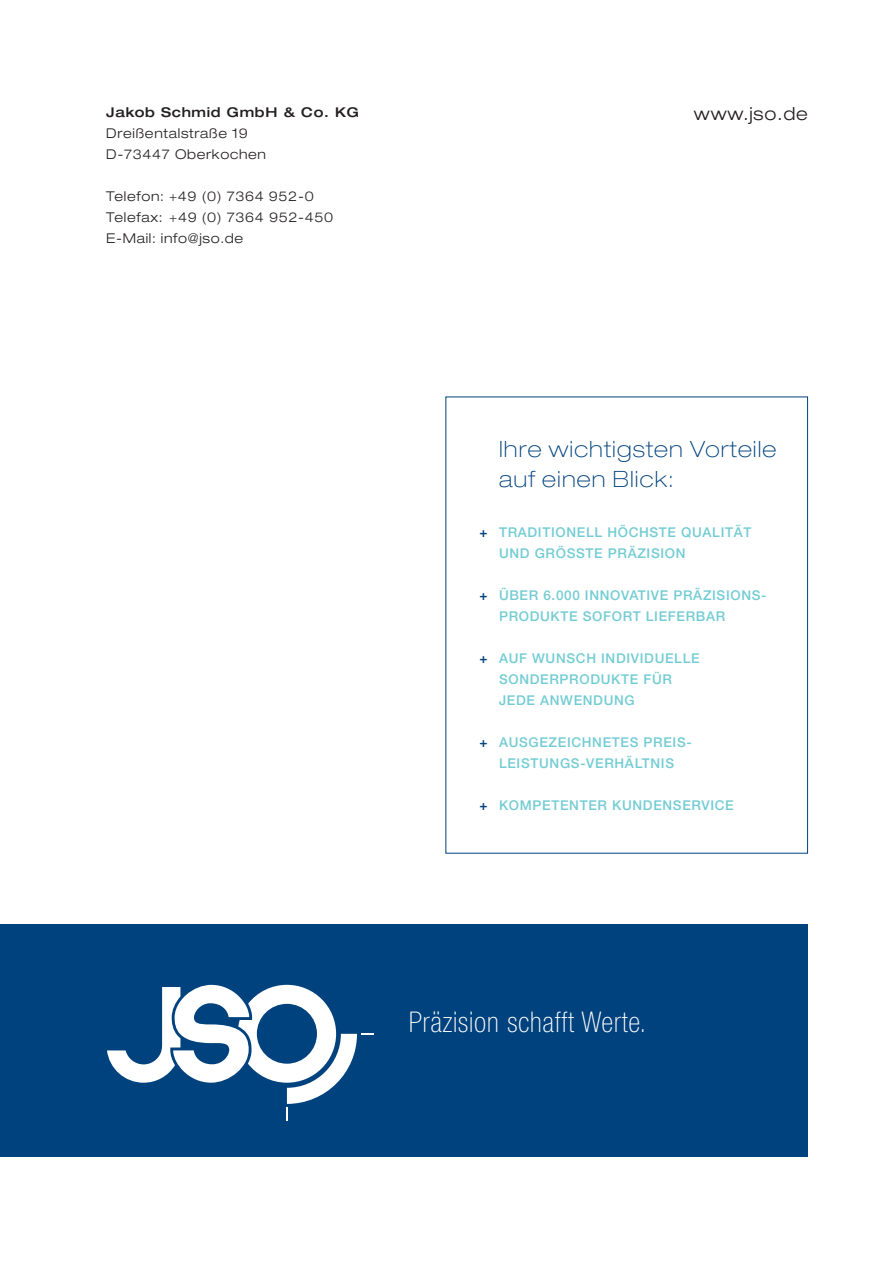
<style>
.page{position:relative;width:893px;height:1263px;background:#fff}
.page>*{position:absolute;margin:0;border:0;box-sizing:border-box;transform-origin:0 0}
.t1{font:100 condensed 28.5px "Helvetica Neue LT";letter-spacing:.03em;color:#fff}
.t2{font:100 expanded 22.5px/30px "Helvetica Neue LT";letter-spacing:.05em;color:#00427d}
.t3{font:300 expanded 18px "Helvetica Neue LT";letter-spacing:.05em;color:#231f20}
.t4{font:500 13.5px/21px "Helvetica Neue LT";letter-spacing:.05em;color:#73ccd3}
.t5{font:300 expanded 13.5px/21px "Helvetica Neue LT";letter-spacing:.05em;color:#231f20}
.t6{font:500 expanded 13.5px "Helvetica Neue LT";letter-spacing:.05em;color:#231f20}
.s1{color:#00427d}
</style>
<div class="page">
<div style="left:0;top:924px;width:808px;height:233px;background:#00427d"></div>
<svg style="left:107px;top:985px;width:267px;height:135px"></svg>
<p class="t6" style="left:106px;top:104px;width:254px">Jakob Schmid GmbH &amp; Co. KG</p>
<h3 class="t3" style="left:694px;top:103px;width:116px">www.jso.de</h3>
<p class="t5" style="left:106px;top:122px;width:164px">Dreißentalstraße 19<br>D-73447 Oberkochen  </p>
<p class="t5" style="left:106px;top:185px;width:228px">Telefon: +49 (0) 7364 952-0<br>Telefax: +49 (0) 7364 952-450<br>E-Mail: info@jso.de</p>
<h2 class="t2" style="left:499px;top:434px;width:279px">Ihre wichtigsten Vorteile auf einen Blick:</h2>
<p class="t4" style="left:499px;top:521px;width:254px;text-indent:-20px"><span class="s1">+</span> TRADITIONELL HÖCHSTE QUALITÄT<br>UND GRÖSSTE PRÄZISION</p>
<p class="t4" style="left:499px;top:584px;width:269px;text-indent:-19px"><span class="s1">+</span> ÜBER 6.000 INNOVATIVE PRÄZISIONS-<br>PRODUKTE SOFORT LIEFERBAR</p>
<p class="t4" style="left:479px;top:647px;width:222px"><span class="s1">+</span> AUF WUNSCH INDIVIDUELLE</p>
<p class="t4" style="left:479px;top:668px;width:183px">SONDERPRODUKTE FÜR</p>
<p class="t4" style="left:499px;top:689px;width:137px">JEDE ANWENDUNG</p>
<p class="t4" style="left:479px;top:731px;width:214px;text-align:center"><span class="s1">+</span> AUSGEZEICHNETES PREIS-<br>LEISTUNGS-VERHÄLTNIS</p>
<p class="t4" style="left:479px;top:794px;width:256px"><span class="s1">+</span> KOMPETENTER KUNDENSERVICE</p>
<h1 class="t1" style="left:409px;top:1006px;width:239px">Präzision schafft Werte.</h1>
</div>
